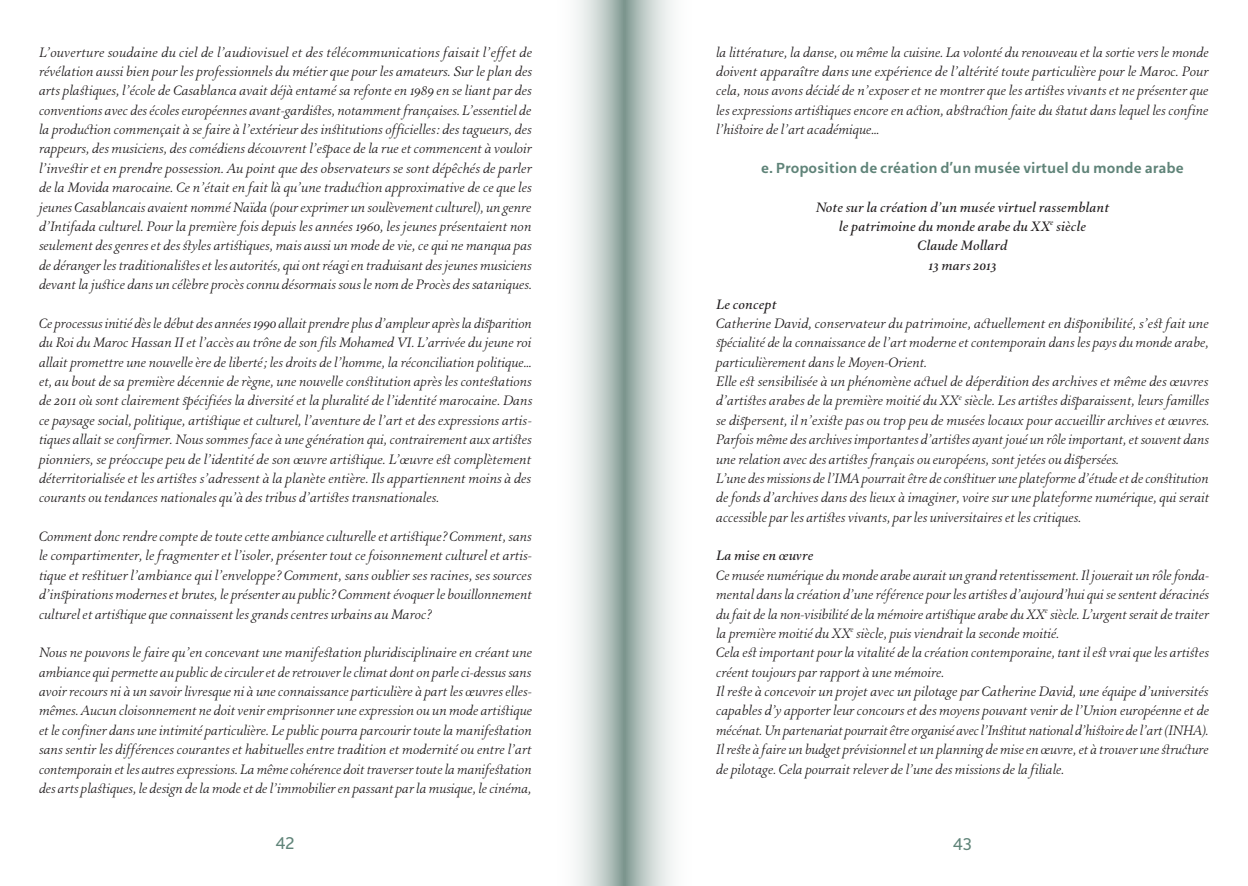
<style>
.page{position:relative;width:1248px;height:886px;background:#fff}
.page>*{position:absolute;margin:0;border:0;box-sizing:border-box;transform-origin:0 0}
.t1{font:17.5px "Mondara Lineal Delta";color:#608479}
.Style_de_paragraphe_1{font:italic 16.88px/19.4px "Mondara Serif";color:#231f20;text-align:justify}
.Style_de_paragraphe_1-2{font:italic 500 16.88px "Mondara Serif";color:#231f20}
.Style_de_paragraphe_1-3{font:700 15px "Mondara Lineal Delta";color:#608479}
</style>
<div class="page">
<svg style="left:576px;top:0;width:48px;height:886px;background:#c6d1ce"></svg>
<svg style="left:624px;top:0;width:49px;height:886px;background:#c3cfcc"></svg>
<p class="Style_de_paragraphe_1" style="left:39px;top:44px;width:495px">L’ouverture soudaine du ciel de l’audiovisuel et des télécommunications faisait l’effet de révélation aussi bien pour les professionnels du métier que pour les amateurs. Sur le plan des arts plastiques, l’école de Casablanca avait déjà entamé sa refonte en 1989 en se liant par des conventions avec des écoles européennes avant-gardistes, notamment françaises. L’essentiel de la production commençait à se faire à l’extérieur des institutions officielles: des tagueurs, des rappeurs, des musiciens, des comédiens découvrent l’espace de la rue et commencent à vouloir l’investir et en prendre possession. Au point que des observateurs se sont dépêchés de parler de la Movida marocaine. Ce n’était en fait là qu’une traduction approximative de ce que les jeunes Casablancais avaient nommé Naïda (pour exprimer un soulèvement culturel), un genre d’Intifada culturel. Pour la première fois depuis les années 1960, les jeunes présentaient non seulement des genres et des styles artistiques, mais aussi un mode de vie, ce qui ne manqua pas de déranger les traditionalistes et les autorités, qui ont réagi en traduisant des jeunes musiciens devant la justice dans un célèbre procès connu désormais sous le nom de Procès des sataniques.</p>
<p class="Style_de_paragraphe_1" style="left:39px;top:315px;width:495px">Ce processus initié dès le début des années 1990 allait prendre plus d’ampleur après la disparition du Roi du Maroc Hassan II et l’accès au trône de son fils Mohamed VI. L’arrivée du jeune roi allait promettre une nouvelle ère de liberté; les droits de l’homme, la réconciliation politique… et, au bout de sa première décennie de règne, une nouvelle constitution après les contestations de 2011 où sont clairement spécifiées la diversité et la pluralité de l’identité marocaine. Dans ce paysage social, politique, artistique et culturel, l’aventure de l’art et des expressions artis&shy;tiques allait se confirmer. Nous sommes face à une génération qui, contrairement aux artistes pionniers, se préoccupe peu de l’identité de son œuvre artistique. L’œuvre est complètement déterritorialisée et les artistes s’adressent à la planète entière. Ils appartiennent moins à des courants ou tendances nationales qu’à des tribus d’artistes transnationales.</p>
<p class="Style_de_paragraphe_1" style="left:39px;top:529px;width:494px">Comment donc rendre compte de toute cette ambiance culturelle et artistique? Comment, sans le compartimenter, le fragmenter et l’isoler, présenter tout ce foisonnement culturel et artis&shy;tique et restituer l’ambiance qui l’enveloppe? Comment, sans oublier ses racines, ses sources d’inspirations modernes et brutes, le présenter au public? Comment évoquer le bouillonnement culturel et artistique que connaissent les grands centres urbains au Maroc?</p>
<p class="Style_de_paragraphe_1" style="left:39px;top:645px;width:494px">Nous ne pouvons le faire qu’en concevant une manifestation pluridisciplinaire en créant une ambiance qui permette au public de circuler et de retrouver le climat dont on parle ci-dessus sans avoir recours ni à un savoir livresque ni à une connaissance particulière à part les œuvres elles&shy;mêmes. Aucun cloisonnement ne doit venir emprisonner une expression ou un mode artistique et le confiner dans une intimité particulière. Le public pourra parcourir toute la manifestation sans sentir les différences courantes et habituelles entre tradition et modernité ou entre l’art contemporain et les autres expressions. La même cohérence doit traverser toute la manifestation des arts plastiques, le design de la mode et de l’immobilier en passant par la musique, le cinéma,</p>
<p class="Style_de_paragraphe_1" style="left:716px;top:44px;width:494px">la littérature, la danse, ou même la cuisine. La volonté du renouveau et la sortie vers le monde doivent apparaître dans une expérience de l’altérité toute particulière pour le Maroc. Pour cela, nous avons décidé de n’exposer et ne montrer que les artistes vivants et ne présenter que les expressions artistiques encore en action, abstraction faite du statut dans lequel les confine l’histoire de l’art académique…</p>
<p class="Style_de_paragraphe_1-3" style="left:761px;top:159px;width:424px">e. Proposition de création d’un musée virtuel du monde arabe</p>
<p class="Style_de_paragraphe_1-2" style="left:815px;top:196px;width:295px">Note sur la création d’un musée virtuel rassemblant</p>
<p class="Style_de_paragraphe_1-2" style="left:838px;top:215px;width:249px">le patrimoine du monde arabe du XX<sup>e</sup> siècle</p>
<p class="Style_de_paragraphe_1-2" style="left:917px;top:235px;width:92px">Claude Mollard</p>
<p class="Style_de_paragraphe_1-2" style="left:928px;top:254px;width:70px">13 mars 2013</p>
<p class="Style_de_paragraphe_1-2" style="left:716px;top:293px;width:62px">Le concept</p>
<p class="Style_de_paragraphe_1" style="left:716px;top:315px;width:494px">Catherine David, conservateur du patrimoine, actuellement en disponibilité, s’est fait une spécialité de la connaissance de l’art moderne et contemporain dans les pays du monde arabe, particulièrement dans le Moyen-Orient.</p>
<p class="Style_de_paragraphe_1" style="left:716px;top:374px;width:495px">Elle est sensibilisée à un phénomène actuel de déperdition des archives et même des œuvres d’artistes arabes de la première moitié du XX<sup>e</sup> siècle. Les artistes disparaissent, leurs familles se dispersent, il n’existe pas ou trop peu de musées locaux pour accueillir archives et œuvres.<br>Parfois même des archives importantes d’artistes ayant joué un rôle important, et souvent dans une relation avec des artistes français ou européens, sont jetées ou dispersées.</p>
<p class="Style_de_paragraphe_1" style="left:716px;top:470px;width:494px">L’une des missions de l’IMA pourrait être de constituer une plateforme d’étude et de constitution de fonds d’archives dans des lieux à imaginer, voire sur une plateforme numérique, qui serait accessible par les artistes vivants, par les universitaires et les critiques.</p>
<p class="Style_de_paragraphe_1-2" style="left:716px;top:545px;width:99px">La mise en œuvre</p>
<p class="Style_de_paragraphe_1" style="left:716px;top:567px;width:494px">Ce musée numérique du monde arabe aurait un grand retentissement. Il jouerait un rôle fonda&shy;mental dans la création d’une référence pour les artistes d’aujourd’hui qui se sentent déracinés du fait de la non-visibilité de la mémoire artistique arabe du XX<sup>e</sup> siècle. L’urgent serait de traiter la première moitié du XX<sup>e</sup> siècle, puis viendrait la seconde moitié.</p>
<p class="Style_de_paragraphe_1" style="left:716px;top:645px;width:494px">Cela est important pour la vitalité de la création contemporaine, tant il est vrai que les artistes créent toujours par rapport à une mémoire.</p>
<p class="Style_de_paragraphe_1" style="left:716px;top:684px;width:494px">Il reste à concevoir un projet avec un pilotage par Catherine David, une équipe d’universités capables d’y apporter leur concours et des moyens pouvant venir de l’Union européenne et de mécénat. Un partenariat pourrait être organisé avec l’Institut national d’histoire de l’art (INHA).</p>
<p class="Style_de_paragraphe_1" style="left:716px;top:742px;width:494px">Il reste à faire un budget prévisionnel et un planning de mise en œuvre, et à trouver une structure de pilotage. Cela pourrait relever de l’une des missions de la filiale.</p>
<p class="t1" style="left:276px;top:833px;width:21px">42</p>
<p class="t1" style="left:953px;top:833px;width:20px">43</p>
</div>
